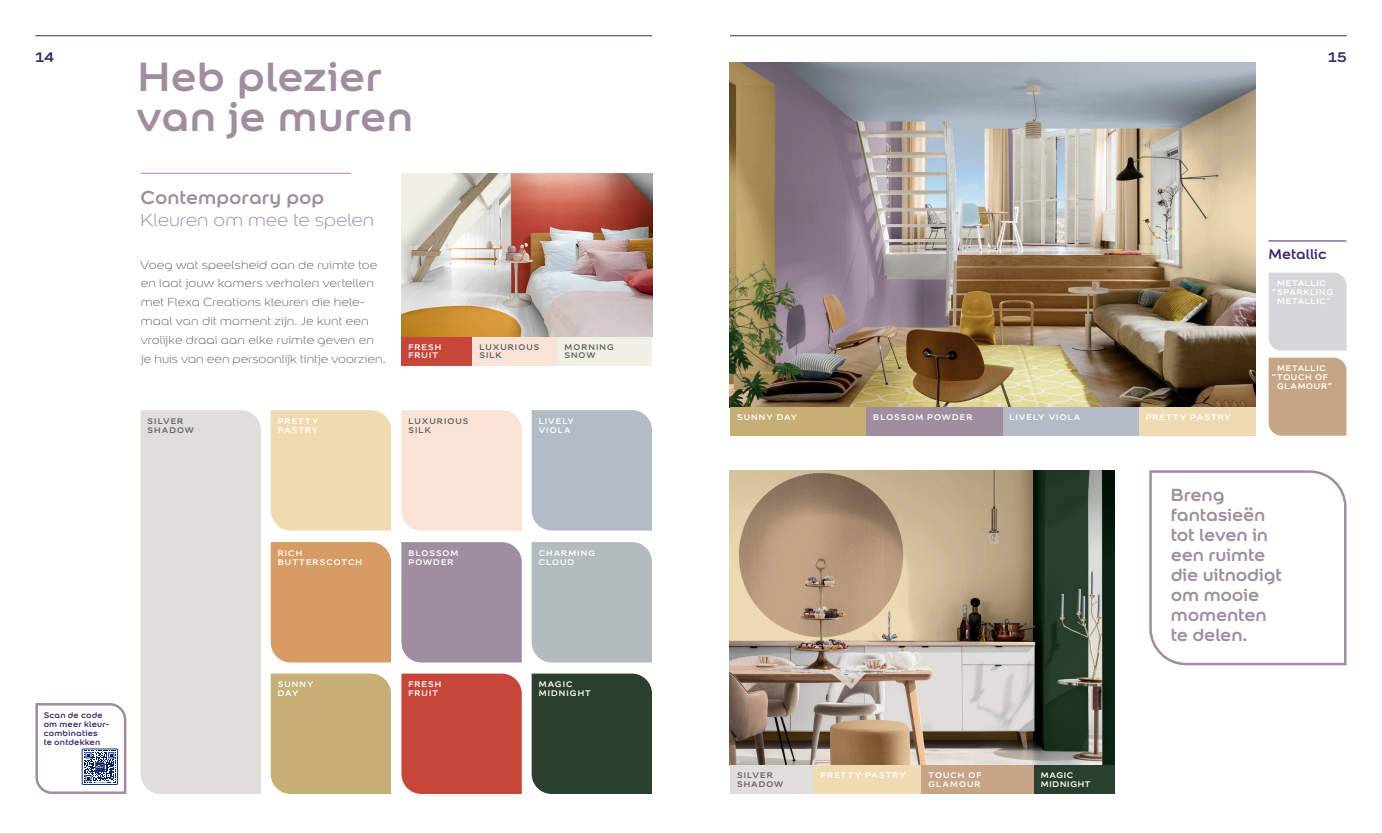
<style>
.page{position:relative;width:1382px;height:833px;background:#fff}
.page>*{position:absolute;margin:0;border:0;box-sizing:border-box;transform-origin:0 0}
.t1{font:700 43.75px/40px "Colour Sans";letter-spacing:.005em;color:#a08da0}
.t2{font:700 20px "Colour Sans";color:#a08da0}
.t3{font:700 18.75px/20px "Colour Sans";letter-spacing:-.01em;color:#a08da0}
.t4{font:300 18.75px "Colour Sans";color:#a08da0}
.t5{font:700 15px "Colour Sans";color:#3f276a}
.t6{font:300 12.5px/18.8px "Colour Sans";letter-spacing:.01em;color:#636366}
.t7{font:700 8.75px/8.8px "Colour Sans";letter-spacing:.12em;color:#fff}
.t8{font:700 8.75px/8.8px "Colour Sans";letter-spacing:.12em;color:#636366}
.t9{font:700 8.75px/8.8px "Colour Sans";letter-spacing:.02em;color:#3f276a}
.t10{font:700 8.75px/8.8px "Colour Sans";letter-spacing:.085em;color:#fff}
.t11{font:700 8.75px "Colour Sans";letter-spacing:.08em;color:#fff}
</style>
<div class="page">
<img style="left:401px;top:173px;width:251px;height:164px">
<hr style="left:730px;top:36px;width:616px;height:1px;background:#3f276a">
<hr style="left:35px;top:36px;width:617px;height:1px;background:#3f276a">
<svg style="left:1149px;top:470px;width:198px;height:196px"></svg>
<img style="left:730px;top:63px;width:526px;height:344px">
<div style="left:730px;top:407px;width:136px;height:29px;background:#c6ae75"></div>
<div style="left:1139px;top:407px;width:117px;height:29px;background:#f0dab2"></div>
<div style="left:1002px;top:407px;width:137px;height:29px;background:#b2bbc6"></div>
<div style="left:866px;top:407px;width:136px;height:29px;background:#a08da0"></div>
<div style="left:271px;top:410px;width:120px;height:120px;background:#f0dab2"></div>
<div style="left:271px;top:542px;width:120px;height:120px;background:#d79c64"></div>
<div style="left:271px;top:673px;width:120px;height:121px;background:#c6ae75"></div>
<div style="left:141px;top:410px;width:120px;height:384px;background:#e0deda"></div>
<div style="left:401px;top:410px;width:121px;height:120px;background:#f9e3d7"></div>
<div style="left:401px;top:542px;width:121px;height:120px;background:#a08da0"></div>
<div style="left:401px;top:673px;width:121px;height:121px;background:#c64639"></div>
<div style="left:532px;top:410px;width:120px;height:120px;background:#b2bbc6"></div>
<div style="left:532px;top:542px;width:120px;height:120px;background:#b3bbbe"></div>
<div style="left:532px;top:673px;width:120px;height:121px;background:#2a3f2e"></div>
<hr style="left:141px;top:173px;width:210px;height:1px;background:#a08da0">
<img style="left:730px;top:471px;width:384px;height:294px">
<hr style="left:1268px;top:241px;width:78px;height:1px;background:#3f276a">
<div style="left:1269px;top:273px;width:77px;height:77px;background:#d5d6d8"></div>
<div style="left:1269px;top:358px;width:77px;height:78px;background:#c6a586"></div>
<div style="left:1034px;top:765px;width:80px;height:29px;background:#2a3f2e"></div>
<div style="left:730px;top:765px;width:83px;height:29px;background:#e0deda"></div>
<div style="left:813px;top:765px;width:108px;height:29px;background:#f0dab2"></div>
<div style="left:921px;top:765px;width:113px;height:29px;background:#c6a586"></div>
<svg style="left:35px;top:703px;width:92px;height:91px"></svg>
<div style="left:401px;top:337px;width:71px;height:29px;background:#c64639"></div>
<div style="left:472px;top:337px;width:85px;height:29px;background:#f9e3d7"></div>
<div style="left:557px;top:337px;width:95px;height:29px;background:#f1f0e7"></div>
<p class="t5" style="left:35px;top:45px;width:20px">14</p>
<p class="t5" style="left:1328px;top:45px;width:20px">15</p>
<p class="t1" style="left:136px;top:53px;width:279px">Heb plezier van je muren</p>
<p class="t2" style="left:141px;top:181px;width:185px">Contemporary pop</p>
<p class="t4" style="left:141px;top:207px;width:235px">Kleuren om mee te spelen</p>
<p class="t6" style="left:140px;top:255px;width:247px">Voeg wat speelsheid aan de ruimte toe en laat jouw kamers verhalen vertellen met Flexa Creations kleuren die hele&shy;maal van dit moment zijn. Je kunt een vrolijke draai aan elke ruimte geven en je huis van een persoonlijk tintje voorzien.</p>
<p class="t8" style="left:148px;top:416px;width:37px">SILVER</p>
<p class="t8" style="left:148px;top:424px;width:48px">SHADOW</p>
<p class="t7" style="left:278px;top:416px;width:42px">PRETTY</p>
<p class="t7" style="left:278px;top:424px;width:42px">PASTRY</p>
<p class="t7" style="left:408px;top:342px;width:34px">FRESH</p>
<p class="t7" style="left:408px;top:350px;width:31px">FRUIT</p>
<p class="t8" style="left:479px;top:342px;width:61px">LUXURIOUS</p>
<p class="t8" style="left:479px;top:350px;width:24px">SILK</p>
<p class="t8" style="left:564px;top:342px;width:51px">MORNING</p>
<p class="t8" style="left:564px;top:350px;width:33px">SNOW</p>
<p class="t8" style="left:408px;top:416px;width:61px">LUXURIOUS</p>
<p class="t8" style="left:408px;top:424px;width:24px">SILK</p>
<p class="t7" style="left:539px;top:416px;width:37px">LIVELY</p>
<p class="t7" style="left:539px;top:424px;width:33px">VIOLA</p>
<p class="t9" style="left:44px;top:710px;width:67px">Scan de code om meer kleur&shy;combinaties<br>te ontdekken</p>
<p class="t7" style="left:278px;top:548px;width:26px">RICH</p>
<p class="t7" style="left:278px;top:556px;width:86px">BUTTERSCOTCH</p>
<p class="t7" style="left:278px;top:679px;width:37px">SUNNY</p>
<p class="t7" style="left:278px;top:688px;width:22px">DAY</p>
<p class="t7" style="left:408px;top:548px;width:51px">BLOSSOM</p>
<p class="t7" style="left:408px;top:556px;width:47px">POWDER</p>
<p class="t7" style="left:408px;top:679px;width:34px">FRESH</p>
<p class="t7" style="left:408px;top:688px;width:31px">FRUIT</p>
<p class="t7" style="left:539px;top:548px;width:58px">CHARMING</p>
<p class="t7" style="left:539px;top:556px;width:37px">CLOUD</p>
<p class="t7" style="left:539px;top:679px;width:35px">MAGIC</p>
<p class="t7" style="left:539px;top:688px;width:54px">MIDNIGHT</p>
<p class="t5" style="left:1268px;top:242px;width:60px">Metallic</p>
<p class="t11" style="left:1277px;top:276px;width:50px">METALLIC</p>
<p class="t10" style="left:1272px;top:287px;width:62px">“SPARKLING</p>
<p class="t11" style="left:1277px;top:294px;width:55px">METALLIC”</p>
<p class="t7" style="left:737px;top:412px;width:62px">SUNNY DAY</p>
<p class="t7" style="left:873px;top:412px;width:101px">BLOSSOM POWDER</p>
<p class="t7" style="left:1009px;top:412px;width:72px">LIVELY VIOLA</p>
<p class="t7" style="left:1146px;top:412px;width:87px">PRETTY PASTRY</p>
<p class="t11" style="left:1277px;top:361px;width:50px">METALLIC</p>
<p class="t10" style="left:1277px;top:381px;width:56px">GLAMOUR”</p>
<p class="t7" style="left:1272px;top:372px;width:57px">“TOUCH OF</p>
<p class="t8" style="left:737px;top:770px;width:48px">SILVER<br>SHADOW</p>
<p class="t7" style="left:820px;top:770px;width:87px">PRETTY PASTRY</p>
<p class="t7" style="left:928px;top:770px;width:55px">TOUCH OF<br>GLAMOUR</p>
<p class="t10" style="left:1041px;top:770px;width:51px">MAGIC<br>MIDNIGHT</p>
<p class="t3" style="left:1171px;top:483px;width:113px">Breng fantasieën tot leven in een ruimte die uitnodigt om mooie momenten te delen.</p>
</div>
